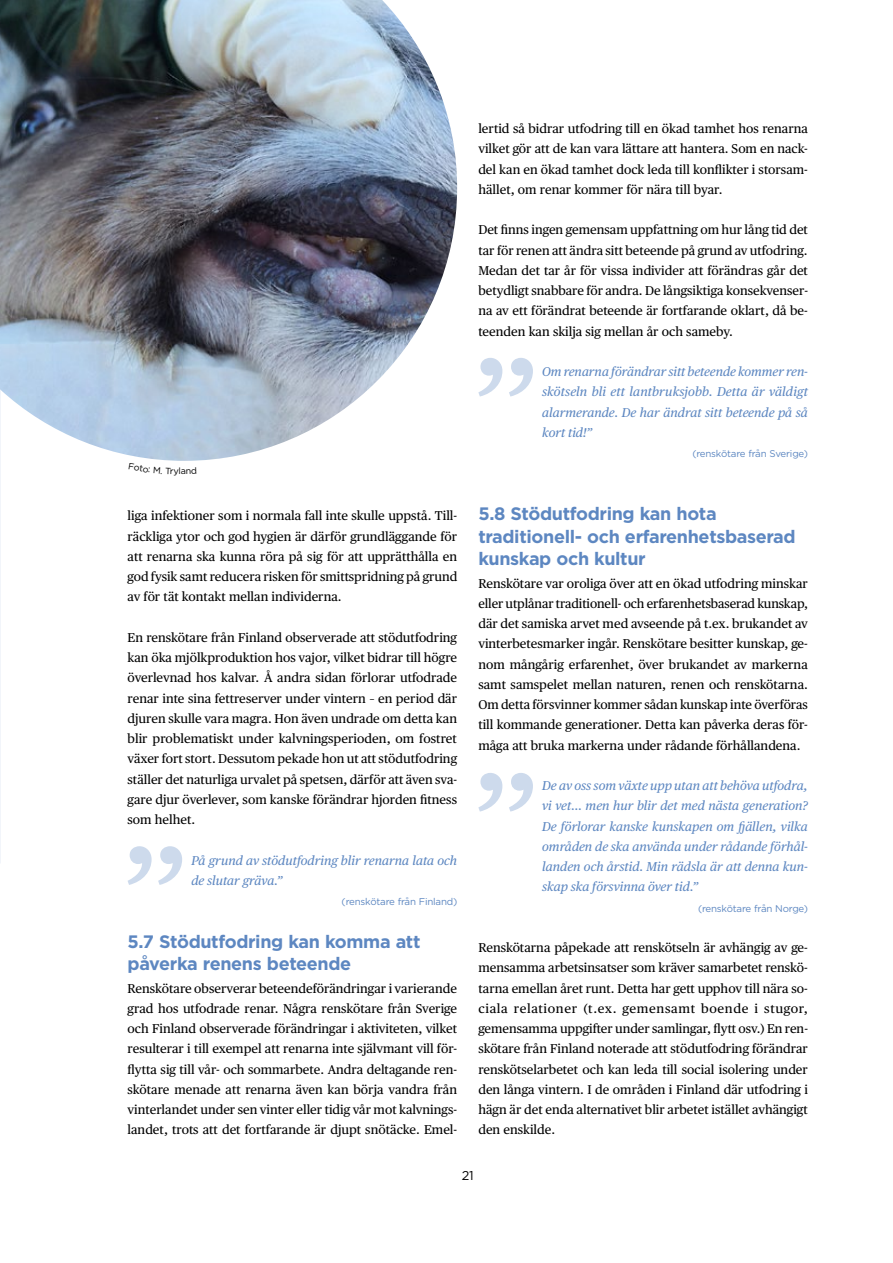
<style>
.page{position:relative;width:893px;height:1263px;background:#fff}
.page>*{position:absolute;margin:0;border:0;box-sizing:border-box;transform-origin:0 0}
.Rubrik_2{font:700 18px/22.5px "Gotham 20";color:#5d87c1}
.Brödtext_Publico{font:12.75px/20.2px "Publico Text";color:#000;text-align:justify}
.citat{font:italic 12.75px/20.2px "Publico Text";color:#5d87c1;text-align:justify}
.Brödtext_Publico_ind{font:12.75px/20.2px "Publico Text";color:#000;text-align:justify}
.t1{font:12.75px "Gotham 20";color:#000}
.citat_namn{font:9.75px "Gotham 20";color:#5d87c1}
.t2{font:9px "Gotham 20";color:#000}
</style>
<div class="page">
<img style="left:0;top:0;width:457px;height:461px">
<svg style="left:128px;top:846px;width:54px;height:39px"></svg>
<svg style="left:478px;top:773px;width:55px;height:38px"></svg>
<svg style="left:478px;top:358px;width:55px;height:38px"></svg>
<p class="t2" style="left:178px;top:465px;width:9px">la</p>
<p class="Brödtext_Publico_ind" style="left:128px;top:505px;width:331px">liga infektioner som i normala fall inte skulle uppstå. Till&shy;räckliga ytor och god hygien är därför grundläggande för att renarna ska kunna röra på sig för att upprätthålla en god fysik samt reducera risken för smittspridning på grund av för tät kontakt mellan individerna.</p>
<p class="Brödtext_Publico" style="left:128px;top:626px;width:331px">En renskötare från Finland observerade att stödutfodring kan öka mjölkproduktion hos vajor, vilket bidrar till högre överlevnad hos kalvar. Å andra sidan förlorar utfodrade renar inte sina fettreserver under vintern – en period där djuren skulle vara magra. Hon även undrade om detta kan blir problematiskt under kalvningsperioden, om fostret växer fort stort. Dessutom pekade hon ut att stödutfodring ställer det naturliga urvalet på spetsen, därför att även sva&shy;gare djur överlever, som kanske förändrar hjorden fitness som helhet.</p>
<p class="citat" style="left:191px;top:849px;width:267px">På grund av stödutfodring blir renarna lata och de slutar gräva.”</p>
<p class="citat_namn" style="left:342px;top:895px;width:117px">(renskötare från Finland)</p>
<p class="Rubrik_2" style="left:128px;top:930px;width:294px">5.7 Stödutfodring kan komma att påverka renens beteende</p>
<p class="Brödtext_Publico" style="left:128px;top:977px;width:331px">Renskötare observerar beteendeförändringar i varierande grad hos utfodrade renar. Några renskötare från Sverige och Finland observerade förändringar i aktiviteten, vilket resulterar i till exempel att renarna inte självmant vill för&shy;flytta sig till vår- och sommarbete. Andra deltagande ren&shy;skötare menade att renarna även kan börja vandra från vinterlandet under sen vinter eller tidig vår mot kalvnings&shy;landet, trots att det fortfarande är djupt snötäcke. Emel-</p>
<p class="Brödtext_Publico" style="left:478px;top:118px;width:331px">lertid så bidrar utfodring till en ökad tamhet hos renarna vilket gör att de kan vara lättare att hantera. Som en nack&shy;del kan en ökad tamhet dock leda till konflikter i storsam&shy;hället, om renar kommer för nära till byar.</p>
<p class="Brödtext_Publico" style="left:478px;top:219px;width:331px">Det finns ingen gemensam uppfattning om hur lång tid det tar för renen att ändra sitt beteende på grund av utfodring.<br>Medan det tar år för vissa individer att förändras går det betydligt snabbare för andra. De långsiktiga konsekvenser&shy;na av ett förändrat beteende är fortfarande oklart, då be&shy;teenden kan skilja sig mellan år och sameby.</p>
<p class="citat" style="left:542px;top:361px;width:267px">Om renarna förändrar sitt beteende kommer ren&shy;skötseln bli ett lantbruksjobb. Detta är väldigt alarmerande. De har ändrat sitt beteende på så kort tid!”</p>
<p class="citat_namn" style="left:692px;top:447px;width:117px">(renskötare från Sverige)</p>
<p class="Rubrik_2" style="left:478px;top:502px;width:318px">5.8 Stödutfodring kan hota traditionell- och erfarenhetsbaserad kunskap och kultur</p>
<p class="Brödtext_Publico" style="left:478px;top:572px;width:331px">Renskötare var oroliga över att en ökad utfodring minskar eller utplånar traditionell- och erfarenhetsbaserad kunskap, där det samiska arvet med avseende på t.ex. brukandet av vinterbetesmarker ingår. Renskötare besitter kunskap, ge&shy;nom mångårig erfarenhet, över brukandet av markerna samt samspelet mellan naturen, renen och renskötarna.<br>Om detta försvinner kommer sådan kunskap inte överföras till kommande generationer. Detta kan påverka deras för&shy;måga att bruka markerna under rådande förhållandena.</p>
<p class="citat" style="left:542px;top:775px;width:267px">De av oss som växte upp utan att behöva utfodra, vi vet… men hur blir det med nästa generation?<br>De förlorar kanske kunskapen om fjällen, vilka områden de ska använda under rådande förhål&shy;landen och årstid. Min rädsla är att denna kun&shy;skap ska försvinna över tid.”</p>
<p class="citat_namn" style="left:698px;top:902px;width:111px">(renskötare från Norge)</p>
<p class="Brödtext_Publico" style="left:478px;top:937px;width:331px">Renskötarna påpekade att renskötseln är avhängig av ge&shy;mensamma arbetsinsatser som kräver samarbetet renskö&shy;tarna emellan året runt. Detta har gett upphov till nära so&shy;ciala relationer (t.ex. gemensamt boende i stugor, gemensamma uppgifter under samlingar, flytt osv.) En ren&shy;skötare från Finland noterade att stödutfodring förändrar renskötselarbetet och kan leda till social isolering under den långa vintern. I de områden i Finland där utfodring i hägn är det enda alternativet blir arbetet istället avhängigt den enskilde.</p>
<p class="t1" style="left:462px;top:1168px;width:13px">21</p>
</div>
